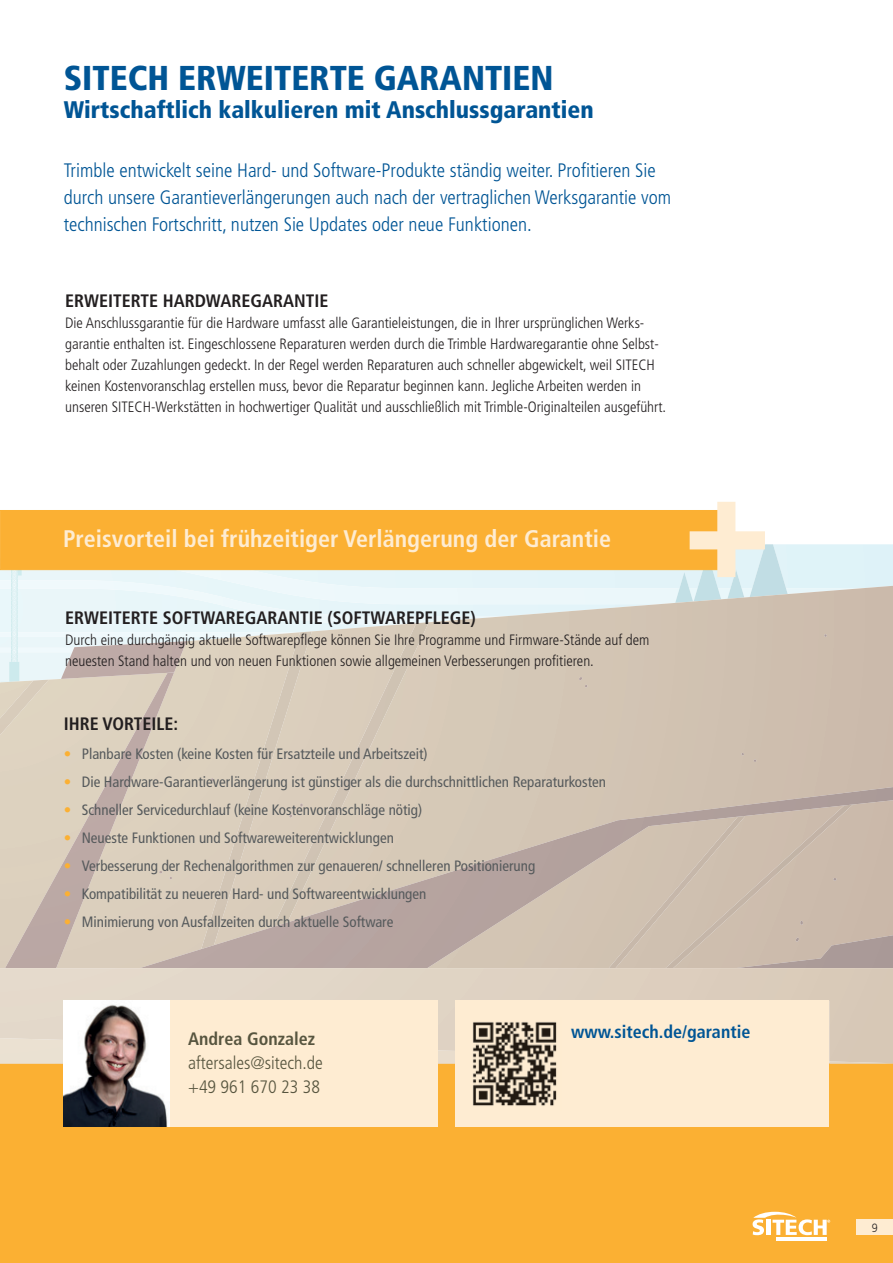
<style>
.page{position:relative;width:893px;height:1263px;background:#fff}
.page>*{position:absolute;margin:0;border:0;box-sizing:border-box;transform-origin:0 0}
.t1{font:900 condensed 34.5px "Frutiger LT Pro";color:#005595}
.t2{font:700 condensed 24px "Frutiger LT Pro";color:#feecd2}
.t3{font:900 condensed 24px "Frutiger LT Pro";color:#005595}
.t4{font:300 condensed 19.5px/27px "Frutiger LT Pro";color:#005595}
.t5{font:700 condensed 18px "Frutiger LT Pro";color:#231f20}
.t6{font:300 condensed 18px/24px "Frutiger LT Pro";color:#57553f}
.t7{font:700 condensed 18px "Frutiger LT Pro";color:#005595}
.t8{font:700 condensed 18px "Frutiger LT Pro";color:#57553f}
.t9{font:300 condensed 15px/21px "Frutiger LT Pro";color:#231f20}
.t10{font:condensed 15px "Frutiger LT Pro";color:#565a5c}
.t11{font:300 12px "Frutiger LT Pro";color:#231f20;scale:.9 1}
.s1{color:#fbb033}
</style>
<div class="page">
<div style="left:0;top:1064px;width:893px;height:199px;background:#fbb033"></div>
<hr style="left:776px;top:1237px;width:51px;height:3px;background:#fff">
<svg style="left:753px;top:1212px;width:77px;height:23px"></svg>
<div style="left:856px;top:1219px;width:37px;height:16px;background:#feecd2"></div>
<div style="left:507px;top:544px;width:356px;height:42px;background:#dff3f8"></div>
<div style="left:507px;top:586px;width:386px;height:201px;background:#d0c2b1"></div>
<svg style="left:5px;top:949px;width:135px;height:19px;background:#cebfb3"></svg>
<svg style="left:140px;top:787px;width:753px;height:181px;background:#c7b7ab"></svg>
<svg style="left:0;top:968px;width:893px;height:95px;background:#e0d3c3"></svg>
<svg style="left:0;top:570px;width:507px;height:379px;background:#d8cfc3"></svg>
<svg style="left:579px;top:677px;width:8px;height:10px"></svg>
<svg style="left:609px;top:804px;width:284px;height:164px;background:#cabaab"></svg>
<div style="left:0;top:510px;width:728px;height:60px;background:#fbb033"></div>
<svg style="left:675px;top:502px;width:113px;height:101px"></svg>
<div style="left:166px;top:1001px;width:271px;height:126px;background:#feecd2"></div>
<img style="left:64px;top:1001px;width:105px;height:126px">
<div style="left:455px;top:1001px;width:374px;height:126px;background:#feecd2"></div>
<img style="left:473px;top:1022px;width:84px;height:84px">
<h1 class="t1" style="left:64px;top:57px;width:491px">SITECH ERWEITERTE GARANTIEN</h1>
<h2 class="t3" style="left:64px;top:96px;width:531px">Wirtschaftlich kalkulieren mit Anschlussgarantien</h2>
<p class="t4" style="left:64px;top:157px;width:609px">Trimble entwickelt seine Hard- und Software-Produkte ständig weiter. Profitieren Sie durch unsere Garantieverlängerungen auch nach der vertraglichen Werksgarantie vom technischen Fortschritt, nutzen Sie Updates oder neue Funktionen.</p>
<p class="t5" style="left:65px;top:290px;width:265px">ERWEITERTE HARDWAREGARANTIE</p>
<p class="t9" style="left:65px;top:312px;width:602px">Die Anschlussgarantie für die Hardware umfasst alle Garantieleistungen, die in Ihrer ursprünglichen Werks&shy;garantie enthalten ist. Eingeschlossene Reparaturen werden durch die Trimble Hardwaregarantie ohne Selbst&shy;behalt oder Zuzahlungen gedeckt. In der Regel werden Reparaturen auch schneller abgewickelt, weil SITECH keinen Kostenvoranschlag erstellen muss, bevor die Reparatur beginnen kann. Jegliche Arbeiten werden in unseren SITECH-Werkstätten in hochwertiger Qualität und ausschließlich mit Trimble-Originalteilen ausgeführt.</p>
<h2 class="t2" style="left:63px;top:525px;width:549px">Preisvorteil bei frühzeitiger Verlängerung der Garantie</h2>
<p class="t5" style="left:65px;top:607px;width:412px">ERWEITERTE SOFTWAREGARANTIE (SOFTWAREPFLEGE)</p>
<p class="t9" style="left:65px;top:629px;width:586px">Durch eine durchgängig aktuelle Softwarepflege können Sie Ihre Programme und Firmware-Stände auf dem neuesten Stand halten und von neuen Funktionen sowie allgemeinen Verbesserungen profitieren.</p>
<p class="t5" style="left:64px;top:713px;width:116px">IHRE VORTEILE:</p>
<p class="t10" style="left:64px;top:745px;width:365px"><span class="s1">•</span> Planbare Kosten (keine Kosten für Ersatzteile und Arbeitszeit)</p>
<p class="t10" style="left:64px;top:773px;width:544px"><span class="s1">•</span> Die Hardware-Garantieverlängerung ist günstiger als die durchschnittlichen Reparaturkosten</p>
<p class="t10" style="left:64px;top:801px;width:360px"><span class="s1">•</span> Schneller Servicedurchlauf (keine Kostenvoranschläge nötig)</p>
<p class="t10" style="left:64px;top:829px;width:332px"><span class="s1">•</span> Neueste Funktionen und Softwareweiterentwicklungen</p>
<p class="t10" style="left:64px;top:857px;width:473px"><span class="s1">•</span> Verbesserung der Rechenalgorithmen zur genaueren/ schnelleren Positionierung</p>
<p class="t10" style="left:64px;top:885px;width:364px"><span class="s1">•</span> Kompatibilität zu neueren Hard- und Softwareentwicklungen</p>
<p class="t10" style="left:64px;top:913px;width:331px"><span class="s1">•</span> Minimierung von Ausfallzeiten durch aktuelle Software</p>
<p class="t8" style="left:188px;top:1028px;width:128px">Andrea Gonzalez</p>
<p class="t6" style="left:188px;top:1051px;width:136px">aftersales@sitech.de +49 961 670 23 38</p>
<p class="t7" style="left:571px;top:1021px;width:181px">www.sitech.de/garantie</p>
<p class="t11" style="left:872px;top:1220px;width:8px">9</p>
</div>
